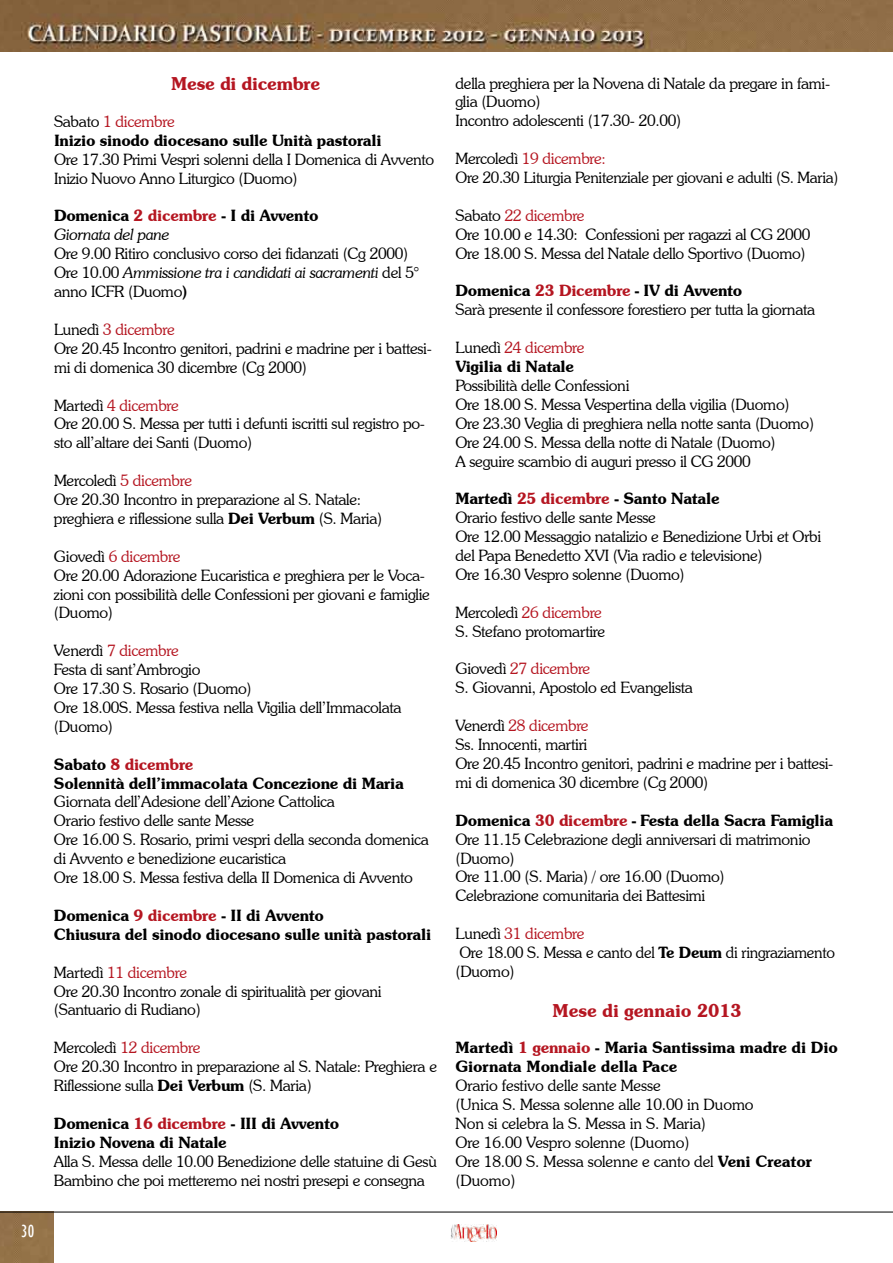
<style>
.page{position:relative;width:893px;height:1263px;background:#fff}
.page>*{position:absolute;margin:0;border:0;box-sizing:border-box;transform-origin:0 0}
.t1{font:600 18px "Souvenir IT Cby BT";letter-spacing:-.01em;color:#b51621}
.t2{font:condensed 18px "Gill Sans";color:#fff}
.t3{font:300 15.75px/18.9px "Souvenir IT Cby BT";letter-spacing:-.02em;color:#000}
.t4{font:600 15.75px/18.9px "Souvenir IT Cby BT";letter-spacing:-.02em;color:#000}
.s1{font-weight:300}
.s2{font-weight:300;color:#b51621}
.s3{color:#b51621}
.s4{font-weight:300;font-style:italic}
.s5{font-style:italic}
.s6{font-weight:600}
.s7{font-weight:600;color:#b51621}
</style>
<div class="page">
<div style="left:0;top:1213px;width:53px;height:50px;background:#937249"></div>
<img style="left:0;top:0;width:893px;height:51px">
<hr style="left:0;top:1212px;width:893px;height:1px;background:#000">
<img style="left:451px;top:1225px;width:45px;height:16px">
<p class="t2" style="left:21px;top:1221px;width:15px">30</p>
<p class="t1" style="left:171px;top:73px;width:150px">Mese di dicembre</p>
<p class="t4" style="left:54px;top:112px;width:329px"><span class="s1">Sabato</span> <span class="s2">1 dicembre<br></span>Inizio sinodo diocesano sulle Unità pastorali</p>
<p class="t3" style="left:54px;top:150px;width:382px">Ore 17.30 Primi Vespri solenni della I Domenica di Avvento<br>Inizio Nuovo Anno Liturgico (Duomo)</p>
<p class="t4" style="left:54px;top:206px;width:266px">Domenica <span class="s3">2 dicembre</span> - I di Avvento<br><span class="s4">Giornata del pane</span></p>
<p class="t3" style="left:54px;top:244px;width:366px">Ore 9.00 Ritiro conclusivo corso dei fidanzati (Cg 2000)<br>Ore 10.00 <span class="s5">Ammissione tra i candidati ai sacramenti</span> del 5° anno ICFR (Duomo<span class="s6">)</span></p>
<p class="t3" style="left:54px;top:320px;width:379px">Lunedì <span class="s3">3 dicembre<br></span>Ore 20.45 Incontro genitori, padrini e madrine per i battesi&shy;mi di domenica 30 dicembre (Cg 2000)</p>
<p class="t3" style="left:54px;top:395px;width:372px">Martedì <span class="s3">4 dicembre<br></span>Ore 20.00 S. Messa per tutti i defunti iscritti sul registro po&shy;sto all’altare dei Santi (Duomo)</p>
<p class="t3" style="left:54px;top:471px;width:330px">Mercoledì <span class="s3">5 dicembre<br></span>Ore 20.30 Incontro in preparazione al S. Natale: preghiera e riflessione sulla <span class="s6">Dei Verbum</span> (S. Maria)</p>
<p class="t3" style="left:54px;top:546px;width:378px">Giovedì <span class="s3">6 dicembre<br></span>Ore 20.00 Adorazione Eucaristica e preghiera per le Voca&shy;zioni con possibilità delle Confessioni per giovani e famiglie (Duomo)</p>
<p class="t3" style="left:54px;top:641px;width:349px">Venerdì <span class="s3">7 dicembre<br></span>Festa di sant’Ambrogio<br>Ore 17.30 S. Rosario (Duomo)<br>Ore 18.00S. Messa festiva nella Vigilia dell’Immacolata (Duomo)</p>
<p class="t4" style="left:54px;top:754px;width:352px">Sabato <span class="s3">8 dicembre<br></span>Solennità dell’immacolata Concezione di Maria</p>
<p class="t3" style="left:54px;top:792px;width:376px">Giornata dell’Adesione dell’Azione Cattolica<br>Orario festivo delle sante Messe<br>Ore 16.00 S. Rosario, primi vespri della seconda domenica di Avvento e benedizione eucaristica<br>Ore 18.00 S. Messa festiva della II Domenica di Avvento</p>
<p class="t4" style="left:54px;top:905px;width:379px">Domenica <span class="s3">9 dicembre</span> - II di Avvento<br>Chiusura del sinodo diocesano sulle unità pastorali</p>
<p class="t3" style="left:54px;top:962px;width:329px">Martedì <span class="s3">11 dicembre<br></span>Ore 20.30 Incontro zonale di spiritualità per giovani (Santuario di Rudiano)</p>
<p class="t3" style="left:54px;top:1038px;width:385px">Mercoledì <span class="s3">12 dicembre<br></span>Ore 20.30 Incontro in preparazione al S. Natale: Preghiera e<br>Riflessione sulla <span class="s6">Dei Verbum</span> (S. Maria)</p>
<p class="t4" style="left:54px;top:1113px;width:287px">Domenica <span class="s3">16 dicembre</span> - III di Avvento<br>Inizio Novena di Natale</p>
<p class="t3" style="left:54px;top:1151px;width:385px">Alla S. Messa delle 10.00 Benedizione delle statuine di Gesù<br>Bambino che poi metteremo nei nostri presepi e consegna</p>
<p class="t3" style="left:455px;top:73px;width:376px">della preghiera per la Novena di Natale da pregare in fami&shy;glia (Duomo)<br>Incontro adolescenti (17.30- 20.00)</p>
<p class="t3" style="left:455px;top:149px;width:385px">Mercoledì <span class="s3">19 dicembre:<br></span>Ore 20.30 Liturgia Penitenziale per giovani e adulti (S. Maria)</p>
<p class="t3" style="left:455px;top:206px;width:357px">Sabato <span class="s3">22 dicembre<br></span>Ore 10.00 e 14.30: Confessioni per ragazzi al CG 2000<br>Ore 18.00 S. Messa del Natale dello Sportivo (Duomo)</p>
<p class="t3" style="left:455px;top:281px;width:361px"><span class="s6">Domenica</span> <span class="s7">23 Dicembre</span> <span class="s6">- IV di Avvento<br></span>Sarà presente il confessore forestiero per tutta la giornata</p>
<p class="t4" style="left:455px;top:338px;width:131px"><span class="s1">Lunedì</span> <span class="s2">24 dicembre<br></span>Vigilia di Natale</p>
<p class="t3" style="left:455px;top:376px;width:360px">Possibilità delle Confessioni<br>Ore 18.00 S. Messa Vespertina della vigilia (Duomo)<br>Ore 23.30 Veglia di preghiera nella notte santa (Duomo)<br>Ore 24.00 S. Messa della notte di Natale (Duomo)<br>A seguire scambio di auguri presso il CG 2000</p>
<p class="t3" style="left:455px;top:489px;width:367px"><span class="s6">Martedì</span> <span class="s7">25 dicembre</span> <span class="s6">- Santo Natale<br></span>Orario festivo delle sante Messe<br>Ore 12.00 Messaggio natalizio e Benedizione Urbi et Orbi del Papa Benedetto XVI (Via radio e televisione)<br>Ore 16.30 Vespro solenne (Duomo)</p>
<p class="t3" style="left:455px;top:602px;width:151px">Mercoledì <span class="s3">26 dicembre<br></span>S. Stefano protomartire</p>
<p class="t3" style="left:455px;top:659px;width:239px">Giovedì <span class="s3">27 dicembre<br></span>S. Giovanni, Apostolo ed Evangelista</p>
<p class="t3" style="left:455px;top:716px;width:379px">Venerdì <span class="s3">28 dicembre<br></span>Ss. Innocenti, martiri<br>Ore 20.45 Incontro genitori, padrini e madrine per i battesi&shy;mi di domenica 30 dicembre (Cg 2000)</p>
<p class="t3" style="left:455px;top:810px;width:379px"><span class="s6">Domenica</span> <span class="s7">30 dicembre</span> <span class="s6">- Festa della Sacra Famiglia </span>Ore 11.15 Celebrazione degli anniversari di matrimonio (Duomo)<br>Ore 11.00 (S. Maria) / ore 16.00 (Duomo)<br>Celebrazione comunitaria dei Battesimi</p>
<p class="t3" style="left:455px;top:924px;width:381px">Lunedì <span class="s3">31 dicembre<br></span>Ore 18.00 S. Messa e canto del <span class="s6">Te Deum</span> di ringraziamento (Duomo)</p>
<p class="t1" style="left:553px;top:1000px;width:191px">Mese di gennaio 2013</p>
<p class="t4" style="left:455px;top:1038px;width:384px">Martedì <span class="s3">1 gennaio</span> - Maria Santissima madre di Dio<br>Giornata Mondiale della Pace</p>
<p class="t3" style="left:455px;top:1076px;width:358px">Orario festivo delle sante Messe<br>(Unica S. Messa solenne alle 10.00 in Duomo<br>Non si celebra la S. Messa in S. Maria)<br>Ore 16.00 Vespro solenne (Duomo)<br>Ore 18.00 S. Messa solenne e canto del <span class="s6">Veni Creator </span>(Duomo)</p>
</div>
